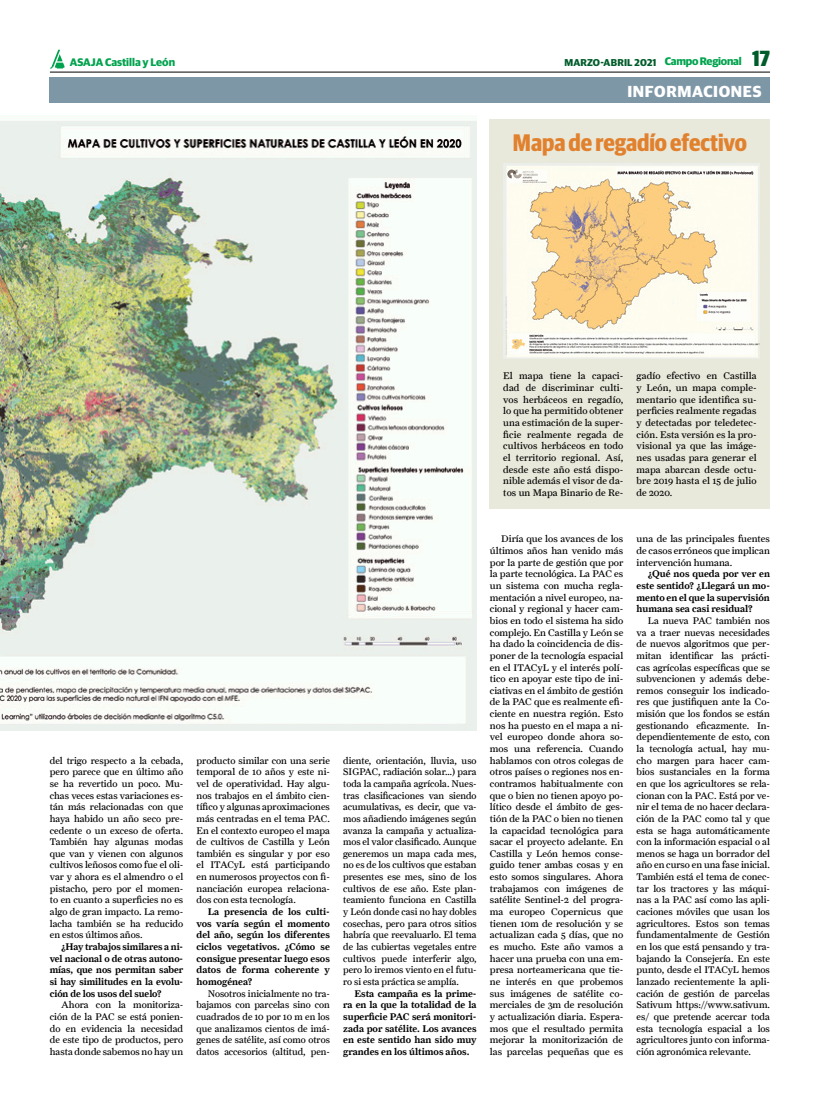
<style>
.page{position:relative;width:820px;height:1106px;background:#fff}
.page>*{position:absolute;margin:0;border:0;box-sizing:border-box;transform-origin:0 0}
.t1{font:700 24px "Guardian Sans Cond";letter-spacing:-.005em;color:#e1812d}
.t2{font:700 16px "Guardian Sans";letter-spacing:.04em;color:#fff}
.t3{font:700 11px "Guardian Sans";color:#00a34d}
.t4{font:700 10px "Guardian Sans";letter-spacing:.02em;color:#005c2a}
.t5{font:9.7px/11.6px "Farnham Text";color:#000;text-align:justify}
.t6{font:9.7px/11.6px "Farnham Text Semi";color:#000;text-align:justify}
.s1{font-size:11px;color:#00a34d}
.s2{font-family:"Guardian Sans Cond";font-weight:800;font-size:22px}
</style>
<div class="page">
<hr style="left:50px;top:72px;width:719px;height:1px;background:#000">
<svg style="left:50px;top:50px;width:15px;height:18px"></svg>
<div style="left:50px;top:78px;width:719px;height:25px;background:#7e97a6"></div>
<div style="left:489px;top:120px;width:280px;height:389px;background:#e8e8db"></div>
<img style="left:503px;top:163px;width:256px;height:195px">
<img style="left:0;top:121px;width:476px;height:609px">
<p class="t3" style="left:70px;top:54px;width:107px">ASAJA Castilla y León</p>
<p class="t4" style="left:564px;top:55px;width:207px">MARZO-ABRIL 2021 <span class="s1">Campo Regional</span> <span class="s2">17</span></p>
<h2 class="t2" style="left:627px;top:79px;width:135px">INFORMACIONES</h2>
<h1 class="t1" style="left:512px;top:125px;width:235px">Mapa de regadío efectivo</h1>
<p class="t5" style="left:503px;top:370px;width:121px">El mapa tiene la capaci&shy;dad de discriminar culti&shy;vos herbáceos en regadío, lo que ha permitido obtener una estimación de la super&shy;ficie realmente regada de cultivos herbáceos en todo el territorio regional. Así, desde este año está dispo&shy;nible además el visor de da&shy;tos un Mapa Binario de Re-</p>
<p class="t5" style="left:636px;top:370px;width:121px">gadío efectivo en Castilla y León, un mapa comple&shy;mentario que identifica su&shy;perficies realmente regadas y detectadas por teledetec&shy;ción. Esta versión es la pro&shy;visional ya que las imáge&shy;nes usadas para generar el mapa abarcan desde octu&shy;bre 2019 hasta el 15 de julio de 2020.</p>
<p class="t5" style="left:50px;top:754px;width:135px">del trigo respecto a la cebada, pero parece que en último año se ha revertido un poco. Mu&shy;chas veces estas variaciones es&shy;tán más relacionadas con que haya habido un año seco pre&shy;cedente o un exceso de oferta.<br>También hay algunas modas que van y vienen con algunos cultivos leñosos como fue el oli&shy;var y ahora es el almendro o el pistacho, pero por el momen&shy;to en cuanto a superficies no es algo de gran impacto. La remo&shy;lacha también se ha reducido en estos últimos años.</p>
<p class="t6" style="left:50px;top:940px;width:135px;text-indent:11px">¿Hay trabajos similares a ni&shy;vel nacional o de otras autono&shy;mías, que nos permitan saber si hay similitudes en la evolu&shy;ción de los usos del suelo?</p>
<p class="t5" style="left:50px;top:999px;width:135px;text-indent:11px">Ahora con la monitoriza&shy;ción de la PAC se está ponien&shy;do en evidencia la necesidad de este tipo de productos, pero hasta donde sabemos no hay un</p>
<p class="t5" style="left:196px;top:754px;width:135px">producto similar con una serie temporal de 10 años y este ni&shy;vel de operatividad. Hay algu&shy;nos trabajos en el ámbito cien&shy;tífico y algunas aproximaciones más centradas en el tema PAC.<br>En el contexto europeo el mapa de cultivos de Castilla y León también es singular y por eso el ITACyL está participando en numerosos proyectos con fi&shy;nanciación europea relaciona&shy;dos con esta tecnología.</p>
<p class="t6" style="left:196px;top:905px;width:135px;text-indent:11px">La presencia de los culti&shy;vos varía según el momento del año, según los diferentes ciclos vegetativos. ¿Cómo se consigue presentar luego esos datos de forma coherente y homogénea?</p>
<p class="t5" style="left:196px;top:987px;width:135px;text-indent:11px">Nosotros inicialmente no tra&shy;bajamos con parcelas sino con cuadrados de 10 por 10 m en los que analizamos cientos de imá&shy;genes de satélite, así como otros datos accesorios (altitud, pen-</p>
<p class="t5" style="left:343px;top:754px;width:135px">diente, orientación, lluvia, uso SIGPAC, radiación solar…) para toda la campaña agrícola. Nues&shy;tras clasificaciones van siendo acumulativas, es decir, que va&shy;mos añadiendo imágenes según avanza la campaña y actualiza&shy;mos el valor clasificado. Aunque generemos un mapa cada mes, no es de los cultivos que estaban presentes ese mes, sino de los cultivos de ese año. Este plan&shy;teamiento funciona en Castilla y León donde casi no hay dobles cosechas, pero para otros sitios habría que reevaluarlo. El tema de las cubiertas vegetales entre cultivos puede interferir algo, pero lo iremos viento en el futu&shy;ro si esta práctica se amplía.</p>
<p class="t6" style="left:343px;top:987px;width:135px;text-indent:11px">Esta campaña es la prime&shy;ra en la que la totalidad de la superficie PAC será monitori&shy;zada por satélite. Los avances en este sentido han sido muy grandes en los últimos años.</p>
<p class="t5" style="left:489px;top:533px;width:135px;text-indent:11px">Diría que los avances de los últimos años han venido más por la parte de gestión que por la parte tecnológica. La PAC es un sistema con mucha regla&shy;mentación a nivel europeo, na&shy;cional y regional y hacer cam&shy;bios en todo el sistema ha sido complejo. En Castilla y León se ha dado la coincidencia de dis&shy;poner de la tecnología espacial en el ITACyL y el interés polí&shy;tico en apoyar este tipo de ini&shy;ciativas en el ámbito de gestión de la PAC que es realmente efi&shy;ciente en nuestra región. Esto nos ha puesto en el mapa a ni&shy;vel europeo donde ahora so&shy;mos una referencia. Cuando hablamos con otros colegas de otros países o regiones nos en&shy;contramos habitualmente con que o bien no tienen apoyo po&shy;lítico desde el ámbito de ges&shy;tión de la PAC o bien no tienen la capacidad tecnológica para sacar el proyecto adelante. En Castilla y León hemos conse&shy;guido tener ambas cosas y en esto somos singulares. Ahora trabajamos con imágenes de satélite Sentinel-2 del progra&shy;ma europeo Copernicus que tienen 10m de resolución y se actualizan cada 5 días, que no es mucho. Este año vamos a hacer una prueba con una em&shy;presa norteamericana que tie&shy;ne interés en que probemos sus imágenes de satélite co&shy;merciales de 3m de resolución y actualización diaria. Espera&shy;mos que el resultado permita mejorar la monitorización de las parcelas pequeñas que es</p>
<p class="t5" style="left:636px;top:533px;width:135px">una de las principales fuentes de casos erróneos que implican intervención humana.</p>
<p class="t6" style="left:636px;top:568px;width:135px;text-indent:11px">¿Qué nos queda por ver en este sentido? ¿Llegará un mo&shy;mento en el que la supervisión humana sea casi residual?</p>
<p class="t5" style="left:636px;top:614px;width:135px;text-indent:11px">La nueva PAC también nos va a traer nuevas necesidades de nuevos algoritmos que per&shy;mitan identificar las prácti&shy;cas agrícolas específicas que se subvencionen y además debe&shy;remos conseguir los indicado&shy;res que justifiquen ante la Co&shy;misión que los fondos se están gestionando eficazmente. In&shy;dependientemente de esto, con la tecnología actual, hay mu&shy;cho margen para hacer cam&shy;bios sustanciales en la forma en que los agricultores se rela&shy;cionan con la PAC. Está por ve&shy;nir el tema de no hacer declara&shy;ción de la PAC como tal y que esta se haga automáticamente con la información espacial o al menos se haga un borrador del año en curso en una fase inicial.<br>También está el tema de conec&shy;tar los tractores y las máqui&shy;nas a la PAC así como las apli&shy;caciones móviles que usan los agricultores. Estos son temas fundamentalmente de Gestión en los que está pensando y tra&shy;bajando la Consejería. En este punto, desde el ITACyL hemos lanzado recientemente la apli&shy;cación de gestión de parcelas Sativum https://www.sativum. es/ que pretende acercar toda esta tecnología espacial a los agricultores junto con informa&shy;ción agronómica relevante.</p>
</div>
